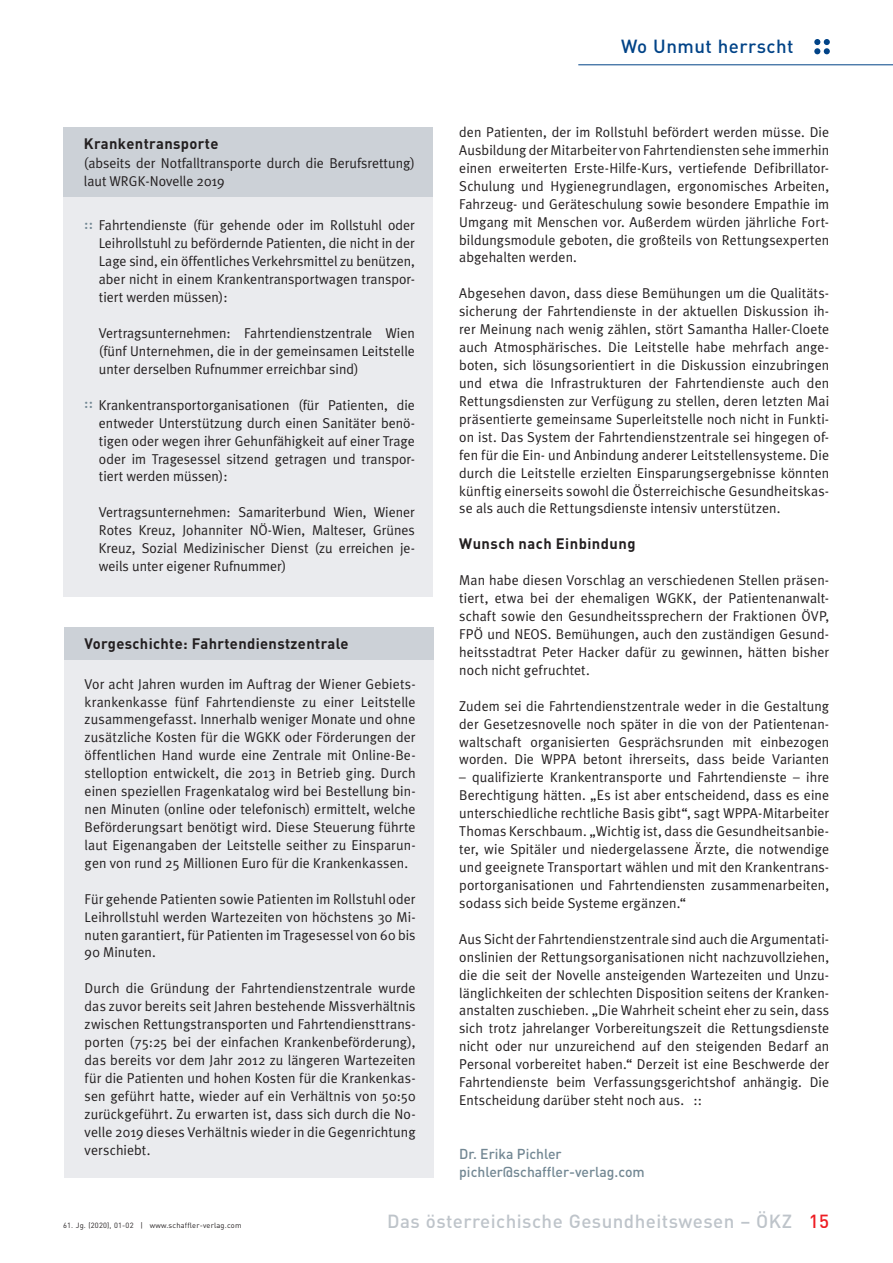
<style>
.page{position:relative;width:893px;height:1263px;background:#fff}
.page>*{position:absolute;margin:0;border:0;box-sizing:border-box;transform-origin:0 0}
.t1{font:500 18.75px "DIN";letter-spacing:.025em;color:#bec4ca}
.t2{font:500 18.75px "DIN";letter-spacing:.025em;color:#014387}
.t3{font:700 15px "DIN";letter-spacing:.025em;color:#231f20}
.t4{font:14.25px/17.9px "Meta Plus Normal";letter-spacing:.005em;color:#231f20;text-align:justify}
.t5{font:500 14.25px/18px "DIN";color:#728793}
.t6{font:7.5px "DIN";letter-spacing:.025em;color:#231f20}
.s1{font-family:"DIN Medium Alternate";font-size:15px;color:#728793}
.s2{color:#ee1d23}
</style>
<div class="page">
<svg style="left:814px;top:39px;width:16px;height:15px"></svg>
<hr style="left:578px;top:64px;width:315px;height:1px;background:#014387">
<div style="left:63px;top:146px;width:370px;height:451px;background:#eaebee"></div>
<div style="left:64px;top:627px;width:370px;height:551px;background:#eaebee"></div>
<div style="left:63px;top:128px;width:370px;height:69px;background:#ccd1d7"></div>
<div style="left:64px;top:627px;width:370px;height:32px;background:#ccd1d7"></div>
<p class="t3" style="left:84px;top:134px;width:136px">Krankentransporte</p>
<p class="t4" style="left:84px;top:154px;width:332px">(abseits der Notfalltransporte durch die Berufsrettung) laut WRGK-Novelle 2019</p>
<p class="t4" style="left:99px;top:216px;width:317px;text-indent:-15px"><span class="s1">::</span> Fahrtendienste (für gehende oder im Rollstuhl oder Leihrollstuhl zu befördernde Patienten, die nicht in der Lage sind, ein öffentliches Verkehrsmittel zu benützen, aber nicht in einem Krankentransportwagen transpor&shy;tiert werden müssen):</p>
<p class="t4" style="left:99px;top:324px;width:317px">Vertragsunternehmen: Fahrtendienstzentrale Wien (fünf Unternehmen, die in der gemeinsamen Leitstelle unter derselben Rufnummer erreichbar sind)</p>
<p class="t4" style="left:99px;top:396px;width:317px;text-indent:-15px"><span class="s1">::</span> Krankentransportorganisationen (für Patienten, die entweder Unterstützung durch einen Sanitäter benö&shy;tigen oder wegen ihrer Gehunfähigkeit auf einer Trage oder im Tragesessel sitzend getragen und transpor&shy;tiert werden müssen):</p>
<p class="t4" style="left:99px;top:503px;width:317px">Vertragsunternehmen: Samariterbund Wien, Wiener Rotes Kreuz, Johanniter NÖ-Wien, Malteser, Grünes Kreuz, Sozial Medizinischer Dienst (zu erreichen je&shy;weils unter eigener Rufnummer)</p>
<p class="t3" style="left:85px;top:634px;width:266px">Vorgeschichte: Fahrtendienstzentrale</p>
<p class="t4" style="left:85px;top:674px;width:332px">Vor acht Jahren wurden im Auftrag der Wiener Gebiets&shy;krankenkasse fünf Fahrtendienste zu einer Leitstelle zusammengefasst. Innerhalb weniger Monate und ohne zusätzliche Kosten für die WGKK oder Förderungen der öffentlichen Hand wurde eine Zentrale mit Online-Be&shy;stelloption entwickelt, die 2013 in Betrieb ging. Durch einen speziellen Fragenkatalog wird bei Bestellung bin&shy;nen Minuten (online oder telefonisch) ermittelt, welche Beförderungsart benötigt wird. Diese Steuerung führte laut Eigenangaben der Leitstelle seither zu Einsparun&shy;gen von rund 25 Millionen Euro für die Krankenkassen.</p>
<p class="t4" style="left:85px;top:890px;width:332px">Für gehende Patienten sowie Patienten im Rollstuhl oder Leihrollstuhl werden Wartezeiten von höchstens 30 Mi&shy;nuten garantiert, für Patienten im Tragesessel von 60 bis 90 Minuten.</p>
<p class="t4" style="left:85px;top:979px;width:332px">Durch die Gründung der Fahrtendienstzentrale wurde das zuvor bereits seit Jahren bestehende Missverhältnis zwischen Rettungstransporten und Fahrtendiensttrans&shy;porten (75:25 bei der einfachen Krankenbeförderung), das bereits vor dem Jahr 2012 zu längeren Wartezeiten für die Patienten und hohen Kosten für die Krankenkas&shy;sen geführt hatte, wieder auf ein Verhältnis von 50:50 zurückgeführt. Zu erwarten ist, dass sich durch die No&shy;velle 2019 dieses Verhältnis wieder in die Gegenrichtung verschiebt.</p>
<h1 class="t2" style="left:621px;top:35px;width:174px">Wo Unmut herrscht</h1>
<p class="t4" style="left:459px;top:123px;width:371px">den Patienten, der im Rollstuhl befördert werden müsse. Die Ausbildung der Mitarbeiter von Fahrtendiensten sehe immerhin einen erweiterten Erste-Hilfe-Kurs, vertiefende Defibrillator-Schulung und Hygienegrundlagen, ergonomisches Arbeiten, Fahrzeug- und Geräteschulung sowie besondere Empathie im Umgang mit Menschen vor. Außerdem würden jährliche Fort&shy;bildungsmodule geboten, die großteils von Rettungsexperten abgehalten werden.</p>
<p class="t4" style="left:459px;top:284px;width:371px">Abgesehen davon, dass diese Bemühungen um die Qualitäts&shy;sicherung der Fahrtendienste in der aktuellen Diskussion ih&shy;rer Meinung nach wenig zählen, stört Samantha Haller-Cloete auch Atmosphärisches. Die Leitstelle habe mehrfach ange&shy;boten, sich lösungsorientiert in die Diskussion einzubringen und etwa die Infrastrukturen der Fahrtendienste auch den Rettungsdiensten zur Verfügung zu stellen, deren letzten Mai präsentierte gemeinsame Superleitstelle noch nicht in Funkti&shy;on ist. Das System der Fahrtendienstzentrale sei hingegen of&shy;fen für die Ein- und Anbindung anderer Leitstellensysteme. Die durch die Leitstelle erzielten Einsparungsergebnisse könnten künftig einerseits sowohl die Österreichische Gesundheitskas&shy;se als auch die Rettungsdienste intensiv unterstützen.</p>
<p class="t3" style="left:459px;top:534px;width:178px">Wunsch nach Einbindung</p>
<p class="t4" style="left:459px;top:571px;width:371px">Man habe diesen Vorschlag an verschiedenen Stellen präsen&shy;tiert, etwa bei der ehemaligen WGKK, der Patientenanwalt&shy;schaft sowie den Gesundheitssprechern der Fraktionen ÖVP, FPÖ und NEOS. Bemühungen, auch den zuständigen Gesund&shy;heitsstadtrat Peter Hacker dafür zu gewinnen, hätten bisher noch nicht gefruchtet.</p>
<p class="t4" style="left:459px;top:697px;width:371px">Zudem sei die Fahrtendienstzentrale weder in die Gestaltung der Gesetzesnovelle noch später in die von der Patientenan&shy;waltschaft organisierten Gesprächsrunden mit einbezogen worden. Die WPPA betont ihrerseits, dass beide Varianten</p>
<p class="t4" style="left:459px;top:768px;width:371px">– qualifizierte Krankentransporte und Fahrtendienste – ihre Berechtigung hätten. „Es ist aber entscheidend, dass es eine unterschiedliche rechtliche Basis gibt“, sagt WPPA-Mitarbeiter Thomas Kerschbaum. „Wichtig ist, dass die Gesundheitsanbie&shy;ter, wie Spitäler und niedergelassene Ärzte, die notwendige und geeignete Transportart wählen und mit den Krankentrans&shy;portorganisationen und Fahrtendiensten zusammenarbeiten, sodass sich beide Systeme ergänzen.“</p>
<p class="t4" style="left:459px;top:930px;width:371px">Aus Sicht der Fahrtendienstzentrale sind auch die Argumentati&shy;onslinien der Rettungsorganisationen nicht nachzuvollziehen, die die seit der Novelle ansteigenden Wartezeiten und Unzu&shy;länglichkeiten der schlechten Disposition seitens der Kranken&shy;anstalten zuschieben. „Die Wahrheit scheint eher zu sein, dass sich trotz jahrelanger Vorbereitungszeit die Rettungsdienste nicht oder nur unzureichend auf den steigenden Bedarf an Personal vorbereitet haben.“ Derzeit ist eine Beschwerde der Fahrtendienste beim Verfassungsgerichtshof anhängig. Die Entscheidung darüber steht noch aus. ::</p>
<p class="t5" style="left:459px;top:1144px;width:187px">Dr. Erika Pichler pichler@schaffler-verlag.com</p>
<p class="t6" style="left:63px;top:1220px;width:180px">61. Jg. (2020), 01-02 | www.schaffler-verlag.com</p>
<h1 class="t1" style="left:387px;top:1209px;width:443px">Das österreichische Gesundheitswesen – ÖKZ <span class="s2">15</span></h1>
</div>
